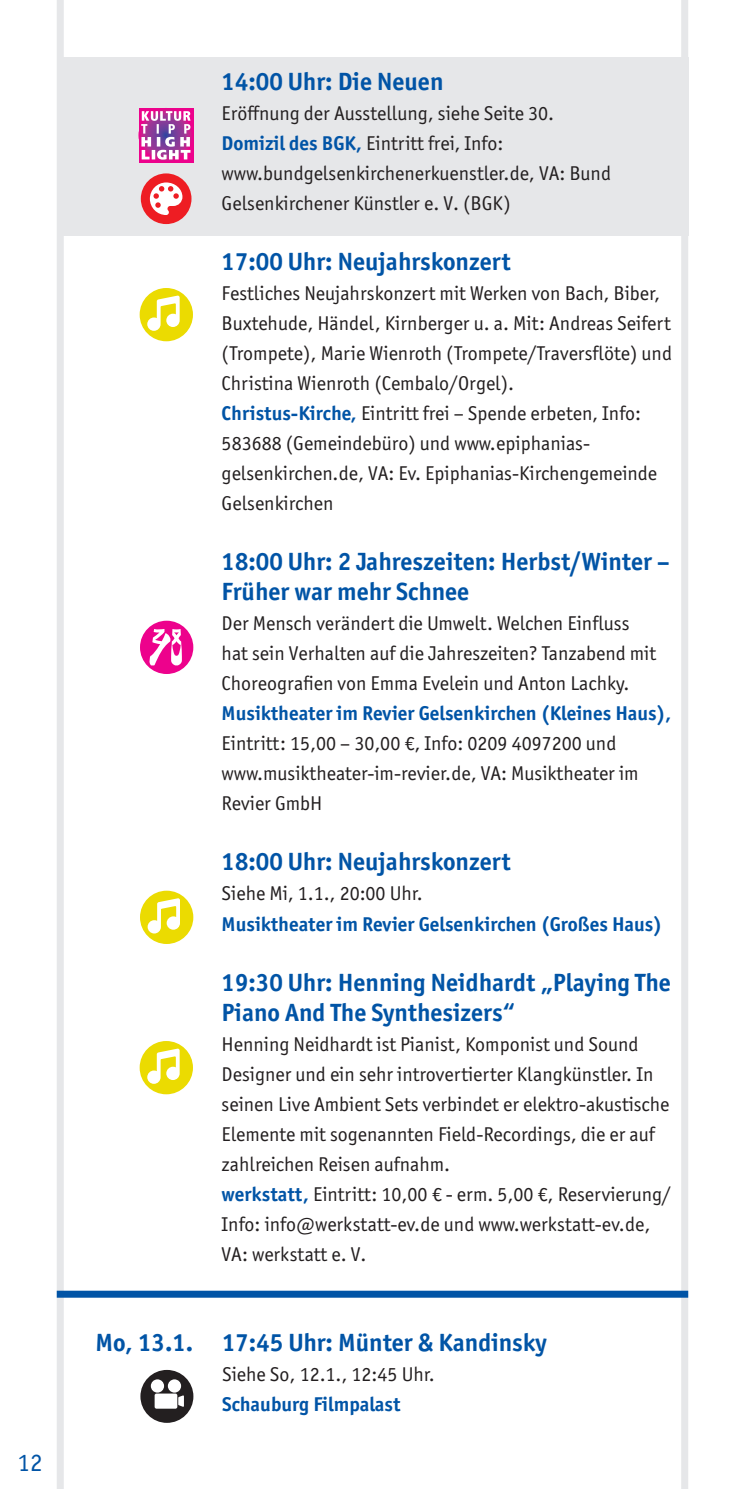
<style>
.page{position:relative;width:745px;height:1489px;background:#fff}
.page>*{position:absolute;margin:0;border:0;box-sizing:border-box;transform-origin:0 0}
.t1{font:700 25px/30px "Officina Sans ITC Pro";color:#0154a6}
.t2{font:25px "Officina Sans ITC Pro";color:#0154a6}
.t3{font:20px/30px "Officina Sans ITC Pro";color:#231f20}
.t4{font:700 20px "Officina Sans ITC Pro";color:#0154a6}
.s1{font-weight:700;color:#0154a6}
</style>
<div class="page">
<div style="left:57px;top:0;width:7px;height:1488px;background:#e6e7e9"></div>
<div style="left:680px;top:0;width:7px;height:1488px;background:#e6e7e9"></div>
<div style="left:57px;top:57px;width:630px;height:178px;background:#e6e7e9"></div>
<div style="left:139px;top:288px;width:54px;height:53px;background:#ebdb01;border-radius:50%"></div>
<svg style="left:147px;top:295px;width:32px;height:36px"></svg>
<div style="left:140px;top:890px;width:53px;height:53px;background:#ebdb01;border-radius:50%"></div>
<svg style="left:147px;top:898px;width:33px;height:35px"></svg>
<svg style="left:139px;top:108px;width:54px;height:55px;background:#ca64b2"></svg>
<div style="left:141px;top:173px;width:50px;height:51px;background:#ee1d23;border-radius:50%"></div>
<svg style="left:150px;top:182px;width:32px;height:33px"></svg>
<div style="left:139px;top:1040px;width:54px;height:54px;background:#ebdb01;border-radius:50%"></div>
<svg style="left:147px;top:1048px;width:32px;height:35px"></svg>
<div style="left:57px;top:1290px;width:630px;height:7px;background:#0154a6"></div>
<div style="left:140px;top:620px;width:53px;height:54px;background:#ed028c;border-radius:50%"></div>
<svg style="left:149px;top:629px;width:33px;height:36px"></svg>
<div style="left:140px;top:1369px;width:53px;height:53px;background:#231f20;border-radius:50%"></div>
<div style="left:154px;top:1393px;width:23px;height:15px;background:#fff;border-radius:2px"></div>
<svg style="left:178px;top:1395px;width:6px;height:11px"></svg>
<div style="left:168px;top:1379px;width:13px;height:13px;background:#fff;border-radius:50%"></div>
<div style="left:151px;top:1379px;width:13px;height:13px;background:#fff;border-radius:50%"></div>
<p class="t2" style="left:18px;top:1447px;width:26px">12</p>
<p class="t1" style="left:95px;top:1326px;width:99px">Mo, 13.1.</p>
<p class="t1" style="left:221px;top:66px;width:223px">14:00 Uhr: Die Neuen</p>
<p class="t3" style="left:221px;top:98px;width:390px">Eröffnung der Ausstellung, siehe Seite 30.<br><span class="s1">Domizil des BGK,</span> Eintritt frei, Info: www.bundgelsenkirchenerkuenstler.de, VA: Bund Gelsenkirchener Künstler e. V. (BGK)</p>
<p class="t1" style="left:221px;top:246px;width:290px">17:00 Uhr: Neujahrskonzert</p>
<p class="t3" style="left:221px;top:278px;width:451px">Festliches Neujahrskonzert mit Werken von Bach, Biber, Buxtehude, Händel, Kirnberger u. a. Mit: Andreas Seifert (Trompete), Marie Wienroth (Trompete/Traversflöte) und Christina Wienroth (Cembalo/Orgel).<br><span class="s1">Christus-Kirche,</span> Eintritt frei – Spende erbeten, Info:<br>583688 (Gemeindebüro) und www.epiphanias&shy;gelsenkirchen.de, VA: Ev. Epiphanias-Kirchengemeinde Gelsenkirchen</p>
<p class="t1" style="left:221px;top:546px;width:449px">18:00 Uhr: 2 Jahreszeiten: Herbst/Winter –<br>Früher war mehr Schnee</p>
<p class="t3" style="left:221px;top:608px;width:435px">Der Mensch verändert die Umwelt. Welchen Einfluss hat sein Verhalten auf die Jahreszeiten? Tanzabend mit<br>Choreografien von Emma Evelein und Anton Lachky.</p>
<p class="t4" style="left:221px;top:701px;width:451px">Musiktheater im Revier Gelsenkirchen (Kleines Haus),</p>
<p class="t3" style="left:221px;top:728px;width:418px">Eintritt: 15,00 – 30,00 €, Info: 0209 4097200 und www.musiktheater-im-revier.de, VA: Musiktheater im<br>Revier GmbH</p>
<p class="t1" style="left:221px;top:846px;width:290px">18:00 Uhr: Neujahrskonzert</p>
<p class="t3" style="left:221px;top:878px;width:202px">Siehe Mi, 1.1., 20:00 Uhr.</p>
<p class="t4" style="left:221px;top:911px;width:442px">Musiktheater im Revier Gelsenkirchen (Großes Haus)</p>
<p class="t1" style="left:221px;top:966px;width:450px">19:30 Uhr: Henning Neidhardt „Playing The<br>Piano And The Synthesizers“</p>
<p class="t3" style="left:221px;top:1028px;width:450px">Henning Neidhardt ist Pianist, Komponist und Sound Designer und ein sehr introvertierter Klangkünstler. In seinen Live Ambient Sets verbindet er elektro-akustische Elemente mit sogenannten Field-Recordings, die er auf zahlreichen Reisen aufnahm.<br><span class="s1">werkstatt,</span> Eintritt: 10,00 € - erm. 5,00 €, Reservierung/ Info: info@werkstatt-ev.de und www.werkstatt-ev.de, VA: werkstatt e. V.</p>
<p class="t1" style="left:222px;top:1326px;width:326px">17:45 Uhr: Münter &amp; Kandinsky</p>
<p class="t3" style="left:222px;top:1358px;width:214px">Siehe So, 12.1., 12:45 Uhr.</p>
<p class="t4" style="left:222px;top:1391px;width:180px">Schauburg Filmpalast</p>
</div>
